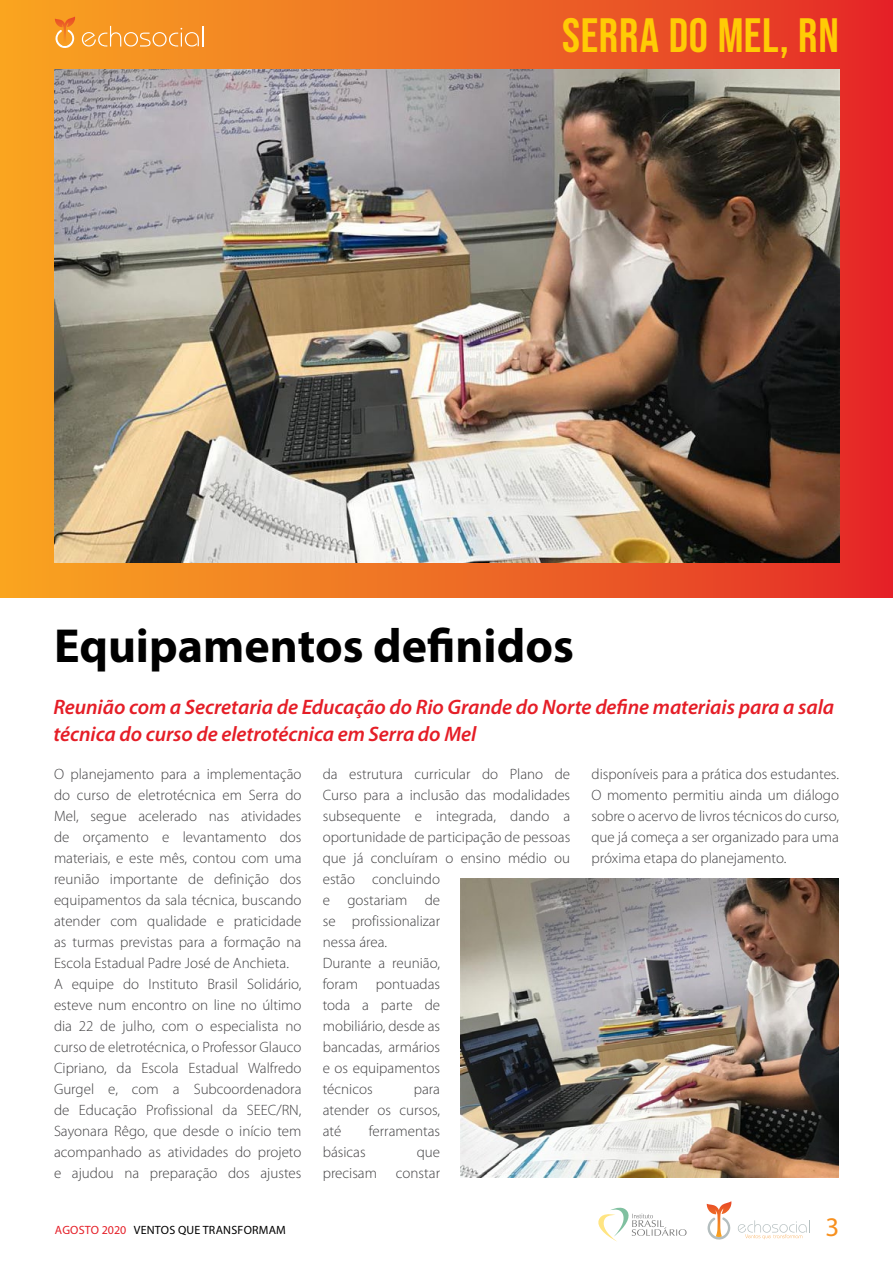
<style>
.page{position:relative;width:893px;height:1263px;background:#fff}
.page>*{position:absolute;margin:0;border:0;box-sizing:border-box;transform-origin:0 0}
.t1{font:700 48px "Myriad Pro";color:#000}
.t2{font:48px "Bebas Neue";letter-spacing:.015em;color:#ffcb05}
.t3{font:27px "Myriad Pro";color:#f7901e}
.t4{font:italic 600 21px/27px "Myriad Pro";letter-spacing:-.005em;color:#e51e27}
.t5{font:300 15px/21px "Myriad Pro";color:#414042}
.t6{font:12px "Myriad Pro";letter-spacing:.02em;color:#000}
.s1{color:#e51e27}
</style>
<div class="page">
<svg style="left:598px;top:1207px;width:89px;height:35px"></svg>
<svg style="left:738px;top:1220px;width:72px;height:19px"></svg>
<svg style="left:707px;top:1201px;width:24px;height:39px"></svg>
<div style="left:0;top:0;width:893px;height:597px;background:linear-gradient(to right,#f8aa24,#e22c29)"></div>
<svg style="left:82px;top:26px;width:117px;height:21px;background:#f6a343"></svg>
<hr style="left:202px;top:26px;width:2px;height:21px;background:#fff">
<svg style="left:55px;top:17px;width:20px;height:32px"></svg>
<img style="left:54px;top:70px;width:785px;height:492px">
<img style="left:461px;top:878px;width:378px;height:300px">
<h1 class="t2" style="left:562px;top:8px;width:278px">SERRA DO MEL, RN</h1>
<h1 class="t1" style="left:54px;top:615px;width:521px">Equipamentos definidos</h1>
<h3 class="t4" style="left:53px;top:693px;width:782px">Reunião com a Secretaria de Educação do Rio Grande do Norte define materiais para a sala técnica do curso de eletrotécnica em Serra do Mel</h3>
<p class="t5" style="left:54px;top:763px;width:249px">O planejamento para a implementação do curso de eletrotécnica em Serra do Mel, segue acelerado nas atividades de orçamento e levantamento dos materiais, e este mês, contou com uma reunião importante de definição dos equipamentos da sala técnica, buscando atender com qualidade e praticidade as turmas previstas para a formação na Escola Estadual Padre José de Anchieta.<br>A equipe do Instituto Brasil Solidário, esteve num encontro on line no último dia 22 de julho, com o especialista no curso de eletrotécnica, o Professor Glauco Cipriano, da Escola Estadual Walfredo Gurgel e, com a Subcoordenadora de Educação Profissional da SEEC/RN, Sayonara Rêgo, que desde o início tem acompanhado as atividades do projeto e ajudou na preparação dos ajustes</p>
<p class="t5" style="left:323px;top:763px;width:249px">da estrutura curricular do Plano de<br>Curso para a inclusão das modalidades subsequente e integrada, dando a oportunidade de participação de pessoas que já concluíram o ensino médio ou estão concluindo<br>e gostariam de<br>se profissionalizar<br>nessa área.<br>Durante a reunião,<br>foram pontuadas<br>toda a parte de<br>mobiliário, desde as<br>bancadas, armários<br>e os equipamentos<br>técnicos</p>
<p class="t5" style="left:591px;top:763px;width:249px;text-align:justify">disponíveis para a prática dos estudantes.<br>O momento permitiu ainda um diálogo sobre o acervo de livros técnicos do curso, que já começa a ser organizado para uma próxima etapa do planejamento.</p>
<p class="t5" style="left:323px;top:1078px;width:119px;text-align:justify;text-indent:91px">para atender os cursos, até</p>
<p class="t5" style="left:369px;top:1120px;width:73px">ferramentas</p>
<p class="t5" style="left:323px;top:1141px;width:44px">básicas</p>
<p class="t5" style="left:417px;top:1141px;width:25px">que</p>
<p class="t5" style="left:323px;top:1162px;width:56px">precisam</p>
<p class="t5" style="left:396px;top:1162px;width:46px">constar</p>
<p class="t6" style="left:55px;top:1222px;width:232px"><span class="s1">AGOSTO 2020</span> VENTOS QUE TRANSFORMAM</p>
<h2 class="t3" style="left:825px;top:1211px;width:15px">3</h2>
</div>
